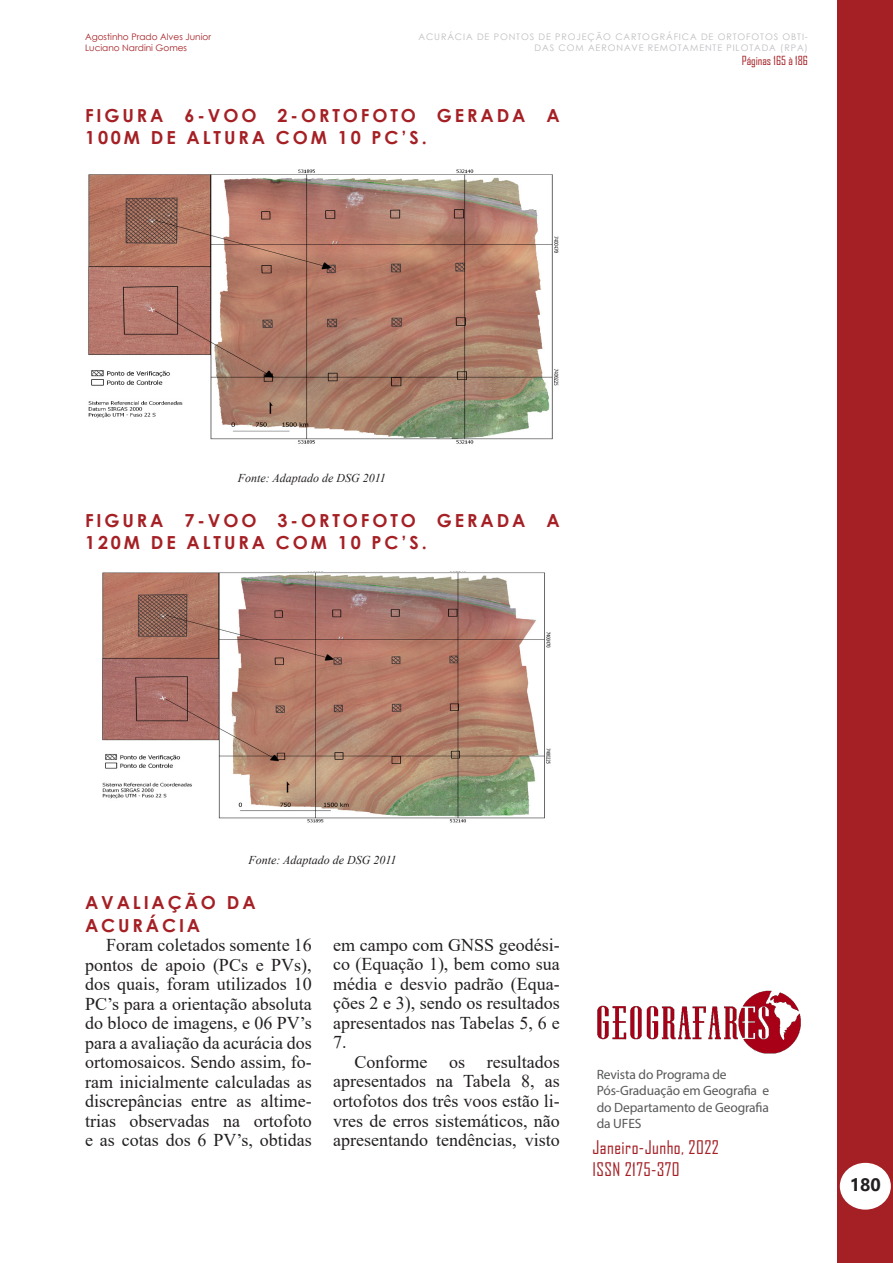
<style>
.page{position:relative;width:893px;height:1263px;background:#fff}
.page>*{position:absolute;margin:0;border:0;box-sizing:border-box;transform-origin:0 0}
.Corpo_do_Texto_Ofici{font:18px/19.5px "Times New Roman";color:#231f20;text-align:justify}
.TÍTULO_CENTURY{font:700 18px/22.5px "Century Gothic";letter-spacing:.16em;color:#a52025}
.t1{font:18px/21.6px "Agency FB";letter-spacing:.025em;color:#a52025}
.t2{font:700 18px "Segoe UI";color:#231f20}
.t3{font:13.5px/16.2px "Myriad Pro";letter-spacing:-.01em;color:#57585a}
.TÍTULO_CENTURY-2{font:italic 12px "Times New Roman";color:#231f20}
.t4{font:12px "Agency FB";color:#a52025}
.t5{font:9px/10.8px "Century Gothic";letter-spacing:.1em;color:#bcbdc0;text-align:right}
.t6{font:9px/10.8px "Century Gothic";color:#a52025}
</style>
<div class="page">
<div style="left:838px;top:0;width:55px;height:1263px;background:#a52025"></div>
<div style="left:841px;top:1163px;width:49px;height:46px;background:#fff;border-radius:50%"></div>
<div style="left:840px;top:1163px;width:51px;height:46px;border:2px solid #fff;border-radius:50%"></div>
<img style="left:597px;top:990px;width:204px;height:64px">
<img style="left:102px;top:572px;width:449px;height:251px">
<img style="left:88px;top:169px;width:471px;height:275px">
<p class="t6" style="left:85px;top:31px;width:128px">Agostinho Prado Alves Junior<br>Luciano Nardini Gomes</p>
<p class="t5" style="left:418px;top:31px;width:391px">ACURÁCIA DE PONTOS DE PROJEÇÃO CARTOGRÁFICA DE ORTOFOTOS OBTI-<br>DAS COM AERONAVE REMOTAMENTE PILOTADA (RPA)</p>
<p class="t4" style="left:742px;top:53px;width:68px">Páginas 165 à 186</p>
<p class="TÍTULO_CENTURY" style="left:85px;top:103px;width:476px">FIGURA 6-VOO 2-ORTOFOTO GERADA A<br>100M DE ALTURA COM 10 PC’S.</p>
<p class="TÍTULO_CENTURY-2" style="left:238px;top:469px;width:150px">Fonte: Adaptado de DSG 2011</p>
<p class="TÍTULO_CENTURY" style="left:85px;top:508px;width:476px">FIGURA 7-VOO 3-ORTOFOTO GERADA A<br>120M DE ALTURA COM 10 PC’S.</p>
<p class="TÍTULO_CENTURY-2" style="left:248px;top:852px;width:150px">Fonte: Adaptado de DSG 2011</p>
<p class="TÍTULO_CENTURY" style="left:85px;top:890px;width:172px">AVALIAÇÃO DA<br>ACURÁCIA</p>
<p class="Corpo_do_Texto_Ofici" style="left:85px;top:935px;width:228px;text-indent:21px">Foram coletados somente 16 pontos de apoio (PCs e PVs), dos quais, foram utilizados 10<br>PC’s para a orientação absoluta do bloco de imagens, e 06 PV’s para a avaliação da acurácia dos ortomosaicos. Sendo assim, fo&shy;ram inicialmente calculadas as discrepâncias entre as altime&shy;trias observadas na ortofoto e as cotas dos 6 PV’s, obtidas</p>
<p class="Corpo_do_Texto_Ofici" style="left:333px;top:935px;width:228px">em campo com GNSS geodési&shy;co (Equação 1), bem como sua média e desvio padrão (Equa&shy;ções 2 e 3), sendo os resultados apresentados nas Tabelas 5, 6 e 7.</p>
<p class="Corpo_do_Texto_Ofici" style="left:333px;top:1052px;width:228px;text-indent:21px">Conforme os resultados apresentados na Tabela 8, as ortofotos dos três voos estão li&shy;vres de erros sistemáticos, não apresentando tendências, visto</p>
<p class="t3" style="left:597px;top:1066px;width:174px">Revista do Programa de<br>Pós-Graduação em Geografia e do Departamento de Geografia da UFES</p>
<p class="t1" style="left:592px;top:1136px;width:128px">Janeiro-Junho, 2022<br>ISSN 2175-370</p>
<p class="t2" style="left:850px;top:1167px;width:33px">180</p>
</div>
